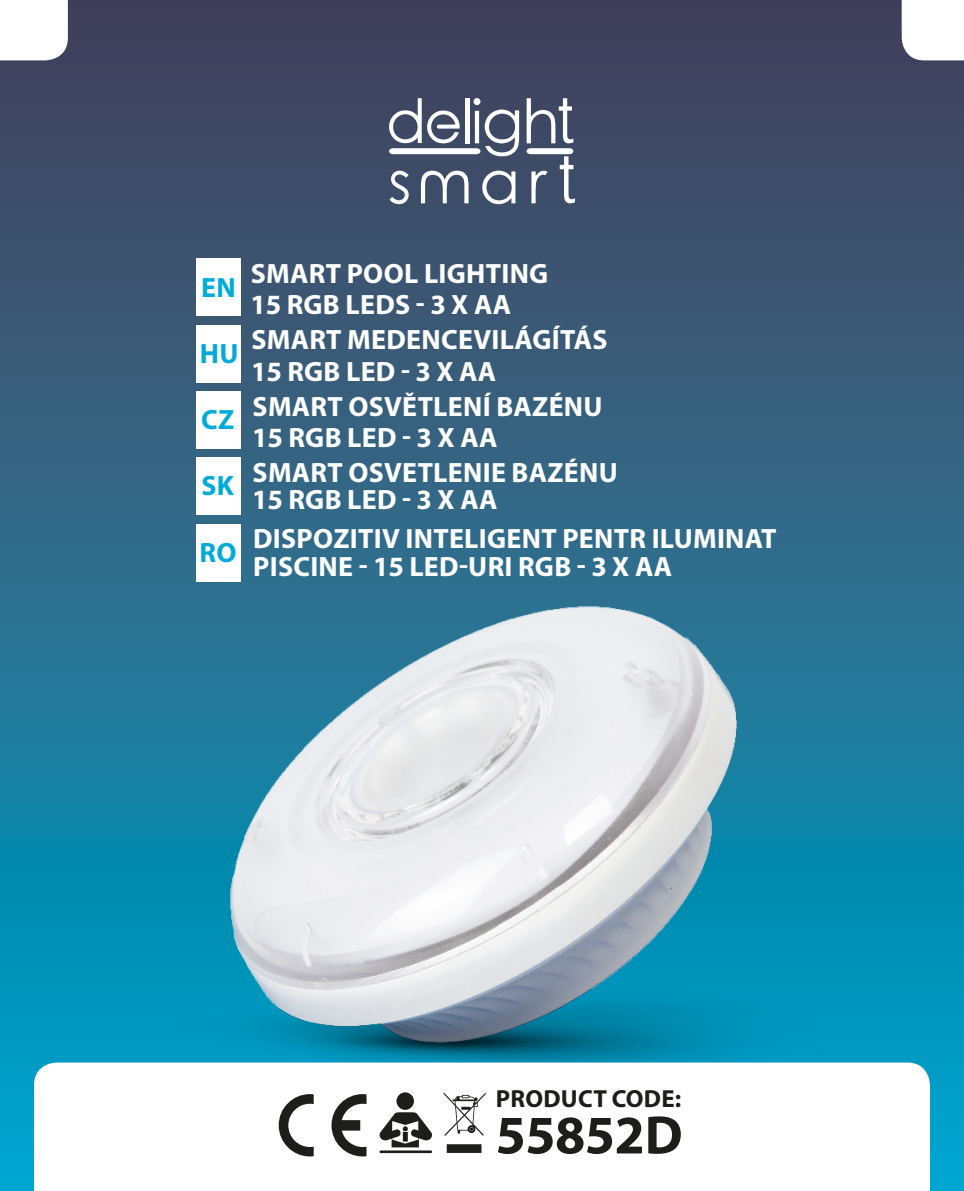
<style>
.page{position:relative;width:964px;height:1191px;background:#fff}
.page>*{position:absolute;margin:0;border:0;box-sizing:border-box;transform-origin:0 0}
.t1{font:700 54.4px "Myriad Pro";letter-spacing:-.01em;color:#1d1d1b}
.t2{font:700 28px/31.2px "Myriad Pro";letter-spacing:.01em;color:#fff}
.t3{font:700 28px "Myriad Pro";letter-spacing:.01em;color:#00abd8}
.t4{font:700 24.8px "Myriad Pro";letter-spacing:.01em;color:#1d1d1b}
</style>
<div class="page">
<div style="left:0;top:0;width:964px;height:1191px;background:linear-gradient(to bottom,#4d3c55,#00a6cf)"></div>
<img style="left:154px;top:582px;width:667px;height:480px">
<div style="left:196px;top:524px;width:44px;height:57px;background:#fff"></div>
<div style="left:196px;top:458px;width:45px;height:57px;background:#fff"></div>
<div style="left:196px;top:391px;width:45px;height:57px;background:#fff"></div>
<div style="left:196px;top:325px;width:45px;height:57px;background:#fff"></div>
<div style="left:196px;top:259px;width:45px;height:57px;background:#fff"></div>
<div style="left:389px;top:148px;width:91px;height:6px;background:#fff;border-radius:3px"></div>
<div style="left:527px;top:148px;width:46px;height:6px;background:#fff;border-radius:3px"></div>
<hr style="left:465px;top:98px;width:4px;height:45px;background:#fff">
<svg style="left:473px;top:98px;width:46px;height:58px"></svg>
<svg style="left:527px;top:98px;width:46px;height:45px"></svg>
<svg style="left:389px;top:98px;width:71px;height:45px"></svg>
<svg style="left:390px;top:171px;width:19px;height:33px"></svg>
<svg style="left:531px;top:171px;width:16px;height:32px"></svg>
<svg style="left:421px;top:171px;width:47px;height:32px"></svg>
<svg style="left:560px;top:156px;width:15px;height:47px"></svg>
<svg style="left:482px;top:171px;width:33px;height:33px"></svg>
<svg style="left:34px;top:1062px;width:896px;height:129px"></svg>
<svg style="left:0;top:0;width:68px;height:60px"></svg>
<svg style="left:901px;top:0;width:63px;height:60px"></svg>
<svg style="left:279px;top:1094px;width:35px;height:62px"></svg>
<svg style="left:331px;top:1094px;width:35px;height:62px"></svg>
<svg style="left:443px;top:1092px;width:43px;height:43px"></svg>
<div style="left:447px;top:1144px;width:34px;height:8px;background:#1d1d1b"></div>
<div style="left:396px;top:1092px;width:18px;height:17px;background:#1d1d1b;border-radius:50%"></div>
<hr style="left:379px;top:1150px;width:53px;height:3px;background:#1d1d1b">
<svg style="left:379px;top:1112px;width:54px;height:35px"></svg>
<p class="t3" style="left:201px;top:269px;width:36px">EN</p>
<p class="t3" style="left:200px;top:335px;width:40px">HU</p>
<p class="t3" style="left:201px;top:401px;width:35px">CZ</p>
<p class="t3" style="left:202px;top:468px;width:34px">SK</p>
<p class="t3" style="left:200px;top:534px;width:38px">RO</p>
<p class="t2" style="left:251px;top:257px;width:299px">SMART POOL LIGHTING<br>15 RGB LEDS - 3 X AA</p>
<p class="t2" style="left:251px;top:323px;width:358px">SMART MEDENCEVILÁGÍTÁS<br>15 RGB LED - 3 X AA</p>
<p class="t2" style="left:252px;top:390px;width:352px">SMART OSVĚTLENÍ BAZÉNU<br>15 RGB LED - 3 X AA</p>
<p class="t2" style="left:252px;top:458px;width:367px;line-height:27.2px">SMART OSVETLENIE BAZÉNU<br>15 RGB LED - 3 X AA</p>
<p class="t2" style="left:253px;top:524px;width:525px;line-height:27.2px">DISPOZITIV INTELIGENT PENTR ILUMINAT<br>PISCINE - 15 LED-URI RGB - 3 X AA</p>
<p class="t4" style="left:496px;top:1082px;width:187px">PRODUCT CODE:</p>
<h1 class="t1" style="left:495px;top:1099px;width:189px">55852D</h1>
</div>
